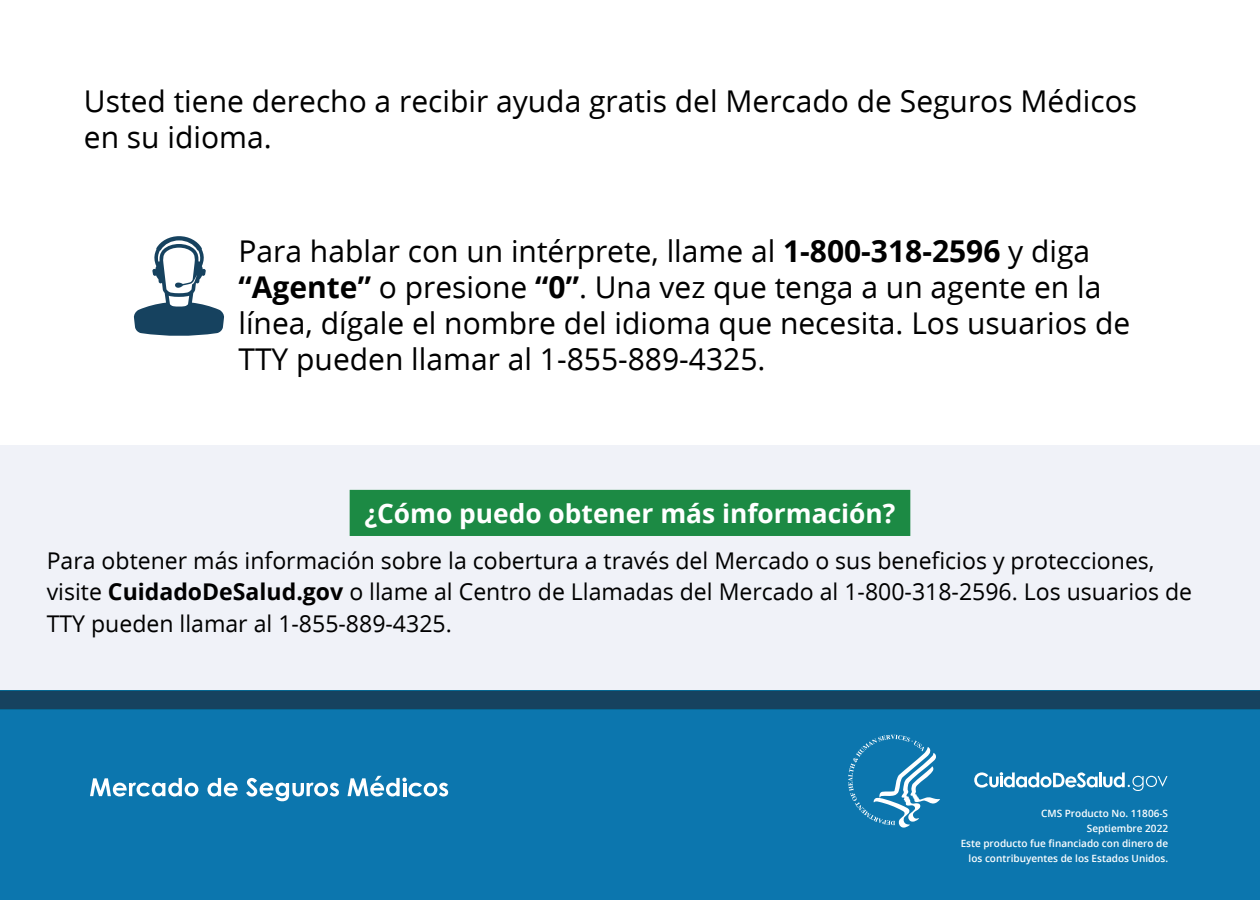
<style>
.page{position:relative;width:1260px;height:900px;background:#fff}
.page>*{position:absolute;margin:0;border:0;box-sizing:border-box;transform-origin:0 0}
.t1{font:30px/36px "Open Sans";color:#000}
.t2{font:700 26.25px "Open Sans";color:#fff}
.t3{font:23px/31.2px "Open Sans";color:#000}
.t4{font:600 10px/15px "Open Sans";color:#fff;text-align:right}
.s1{font-weight:700}
</style>
<div class="page">
<div style="left:0;top:704px;width:1260px;height:196px;background:#0c76ae"></div>
<svg style="left:0;top:689px;width:1260px;height:21px"></svg>
<div style="left:0;top:445px;width:1260px;height:244px;background:#f0f2f8"></div>
<div style="left:0;top:691px;width:1260px;height:17px;background:#16425f"></div>
<svg style="left:848px;top:735px;width:92px;height:93px"></svg>
<svg style="left:974px;top:772px;width:193px;height:19px"></svg>
<svg style="left:90px;top:778px;width:108px;height:19px"></svg>
<svg style="left:207px;top:778px;width:31px;height:19px"></svg>
<svg style="left:246px;top:778px;width:93px;height:23px"></svg>
<svg style="left:348px;top:776px;width:100px;height:21px"></svg>
<svg style="left:134px;top:236px;width:90px;height:100px"></svg>
<div style="left:350px;top:490px;width:560px;height:46px;background:#1c8a44"></div>
<p class="t1" style="left:84px;top:84px;width:1055px">Usted tiene derecho a recibir ayuda gratis del Mercado de Seguros Médicos en su idioma.</p>
<p class="t1" style="left:238px;top:233px;width:893px">Para hablar con un intérprete, llame al <span class="s1">1-800-318-2596</span> y diga <span class="s1">“Agente”</span> o presione <span class="s1">“0”</span>. Una vez que tenga a un agente en la línea, dígale el nombre del idioma que necesita. Los usuarios de TTY pueden llamar al 1-855-889-4325.</p>
<h2 class="t2" style="left:364px;top:499px;width:533px">¿Cómo puedo obtener más información?</h2>
<p class="t3" style="left:47px;top:546px;width:1147px">Para obtener más información sobre la cobertura a través del Mercado o sus beneficios y protecciones, visite <span class="s1">CuidadoDeSalud.gov</span> o llame al Centro de Llamadas del Mercado al 1-800-318-2596. Los usuarios de<br>TTY pueden llamar al 1-855-889-4325.</p>
<p class="t4" style="left:961px;top:806px;width:209px">CMS Producto No. 11806-S<br>Septiembre 2022<br>Este producto fue financiado con dinero de los contribuyentes de los Estados Unidos.</p>
</div>
